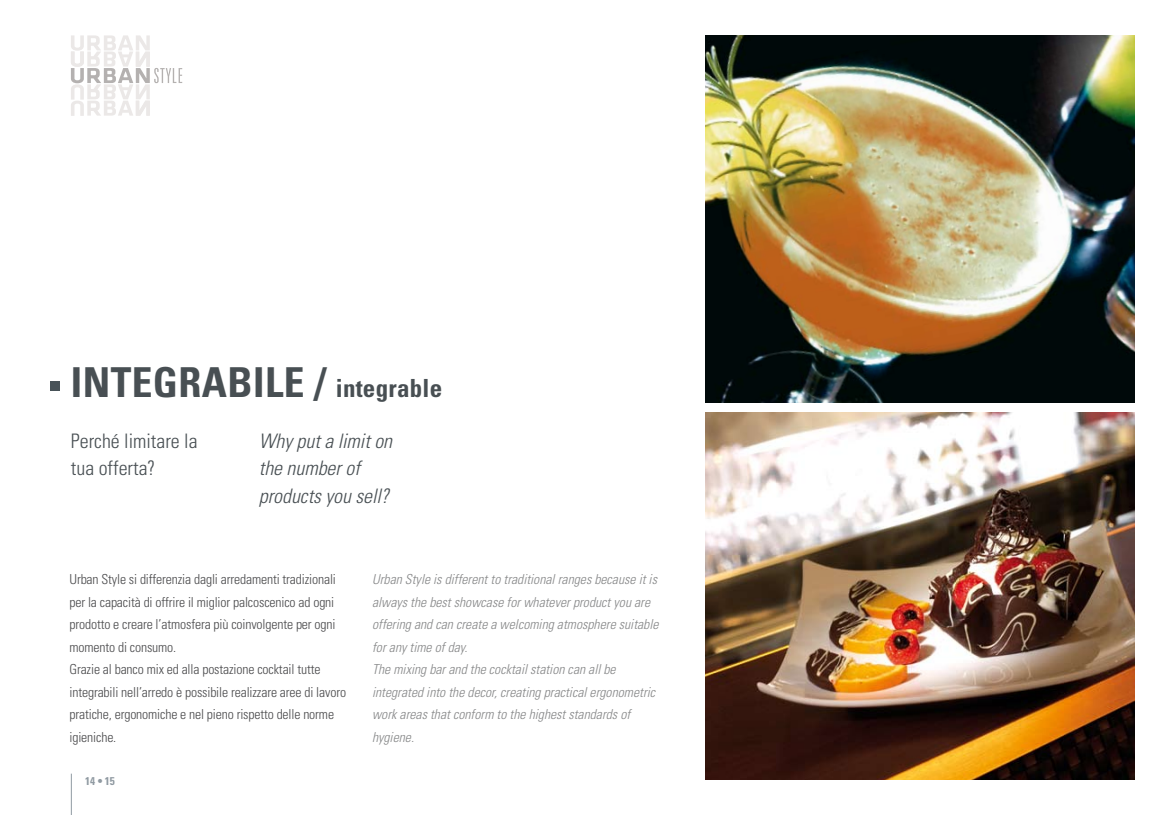
<style>
.page{position:relative;width:1170px;height:815px;background:#fff}
.page>*{position:absolute;margin:0;border:0;box-sizing:border-box;transform-origin:0 0}
.t1{font:700 condensed 41.25px "Univers LT Std";letter-spacing:.01em;color:#484f53}
.t2{font:italic 300 condensed 20px/27.5px "Univers LT Std";color:#484f53}
.t3{font:300 condensed 20px/27.5px "Univers LT Std";color:#484f53}
.t4{font:300 condensed 13.75px/22.5px "Univers LT Std";letter-spacing:-.01em;color:#4b4b4d}
.t5{font:italic 300 condensed 13.75px/22.5px "Univers LT Std";color:#878889}
.t6{font:700 condensed 11.25px "Univers LT Std";color:#909aa2}
.s1{font-size:25px}
</style>
<div class="page">
<div style="left:50px;top:382px;width:9px;height:9px;background:#485258"></div>
<svg style="left:71px;top:35px;width:111px;height:81px"></svg>
<img style="left:705px;top:412px;width:429px;height:368px">
<img style="left:705px;top:35px;width:429px;height:368px">
<hr style="left:71px;top:774px;width:1px;height:41px;background:#909aa2">
<h1 class="t1" style="left:71px;top:357px;width:373px">INTEGRABILE / <span class="s1">integrable</span></h1>
<h2 class="t3" style="left:71px;top:427px;width:128px">Perché limitare la tua offerta?</h2>
<h2 class="t2" style="left:259px;top:427px;width:135px">Why put a limit on the number of products you sell?</h2>
<p class="t4" style="left:69px;top:568px;width:278px">Urban Style si differenzia dagli arredamenti tradizionali per la capacità di offrire il miglior palcoscenico ad ogni prodotto e creare l’atmosfera più coinvolgente per ogni momento di consumo.<br>Grazie al banco mix ed alla postazione cocktail tutte integrabili nell’arredo è possibile realizzare aree di lavoro pratiche, ergonomiche e nel pieno rispetto delle norme igieniche.</p>
<p class="t5" style="left:372px;top:568px;width:288px">Urban Style is different to traditional ranges because it is always the best showcase for whatever product you are offering and can create a welcoming atmosphere suitable for any time of day.<br>The mixing bar and the cocktail station can all be integrated into the decor, creating practical ergonometric work areas that conform to the highest standards of hygiene.</p>
<p class="t6" style="left:85px;top:774px;width:31px">14 • 15</p>
</div>
